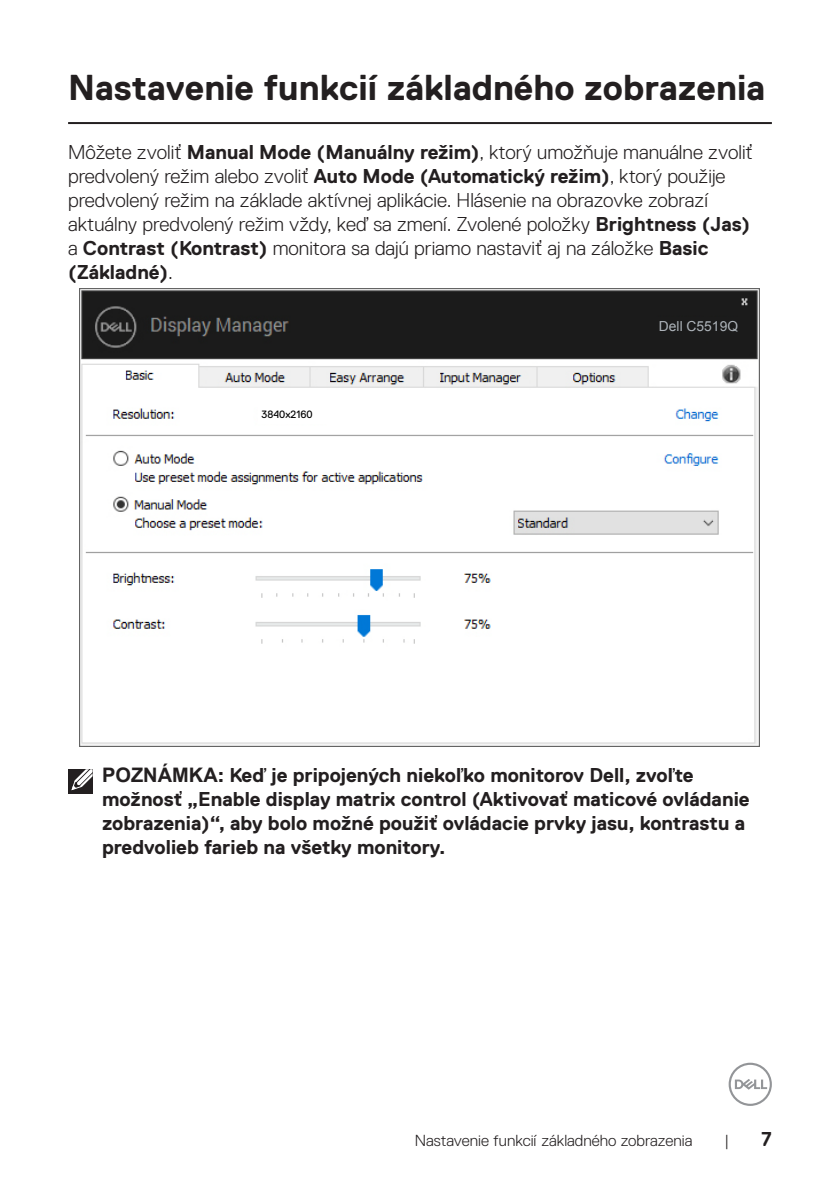
<style>
.page{position:relative;width:840px;height:1191px;background:#fff}
.page>*{position:absolute;margin:0;border:0;box-sizing:border-box;transform-origin:0 0}
.Head_1{font:700 36px "Dell Replica";color:#231f20}
.Paragraph{font:300 20px/24px "Dell Replica";color:#231f20}
.Note{font:700 20px/24px "Dell Replica";color:#231f20}
.t1{font:300 16px "Dell Replica";color:#231f20}
.t2{font:13.8px "Arial";color:#aeb4ba}
.t3{font:10.6px "Dell Replica";color:#000}
.s1{font-weight:700}
.s2{font-family:"Arial"}
</style>
<div class="page">
<svg style="left:728px;top:1062px;width:43px;height:44px"></svg>
<hr style="left:68px;top:122px;width:703px;height:2px;background:#231f20">
<img style="left:79px;top:289px;width:680px;height:457px">
<div style="left:629px;top:317px;width:123px;height:19px;background:#1b1b1b"></div>
<div style="left:257px;top:407px;width:70px;height:16px;background:#fff"></div>
<div style="left:68px;top:769px;width:24px;height:24px;background:#231f20"></div>
<svg style="left:71px;top:769px;width:22px;height:22px"></svg>
<p class="Head_1" style="left:68px;top:67px;width:698px">Nastavenie funkcií základného zobrazenia</p>
<p class="Paragraph" style="left:68px;top:140px;width:685px">Môžete zvoliť <span class="s1">Manual Mode (Manuálny režim)</span>, ktorý umožňuje manuálne zvoliť predvolený režim alebo zvoliť <span class="s1">Auto Mode (Automatický režim)</span>, ktorý použije predvolený režim na základe aktívnej aplikácie. Hlásenie na obrazovke zobrazí aktuálny predvolený režim vždy, keď sa zmení. Zvolené položky <span class="s1">Brightness (Jas) </span>a <span class="s1">Contrast (Kontrast)</span> monitora sa dajú priamo nastaviť aj na záložke <span class="s1">Basic (Základné)</span>.</p>
<p class="t2" style="left:658px;top:317px;width:81px">Dell C5519Q</p>
<p class="t3" style="left:261px;top:409px;width:52px">3840x2160</p>
<p class="Note" style="left:102px;top:763px;width:648px"><span class="s2">POZNÁMKA</span>: Keď je pripojených niekoľko monitorov Dell, zvoľte možnosť „Enable display matrix control (Aktivovať maticové ovládanie zobrazenia)“, aby bolo možné použiť ovládacie prvky jasu, kontrastu a predvolieb farieb na všetky monitory.</p>
<p class="t1" style="left:414px;top:1131px;width:279px">Nastavenie funkcií základného zobrazenia</p>
<p class="t1" style="left:724px;top:1131px;width:6px">|</p>
<p class="Note" style="left:760px;top:1126px;width:12px">7</p>
</div>
